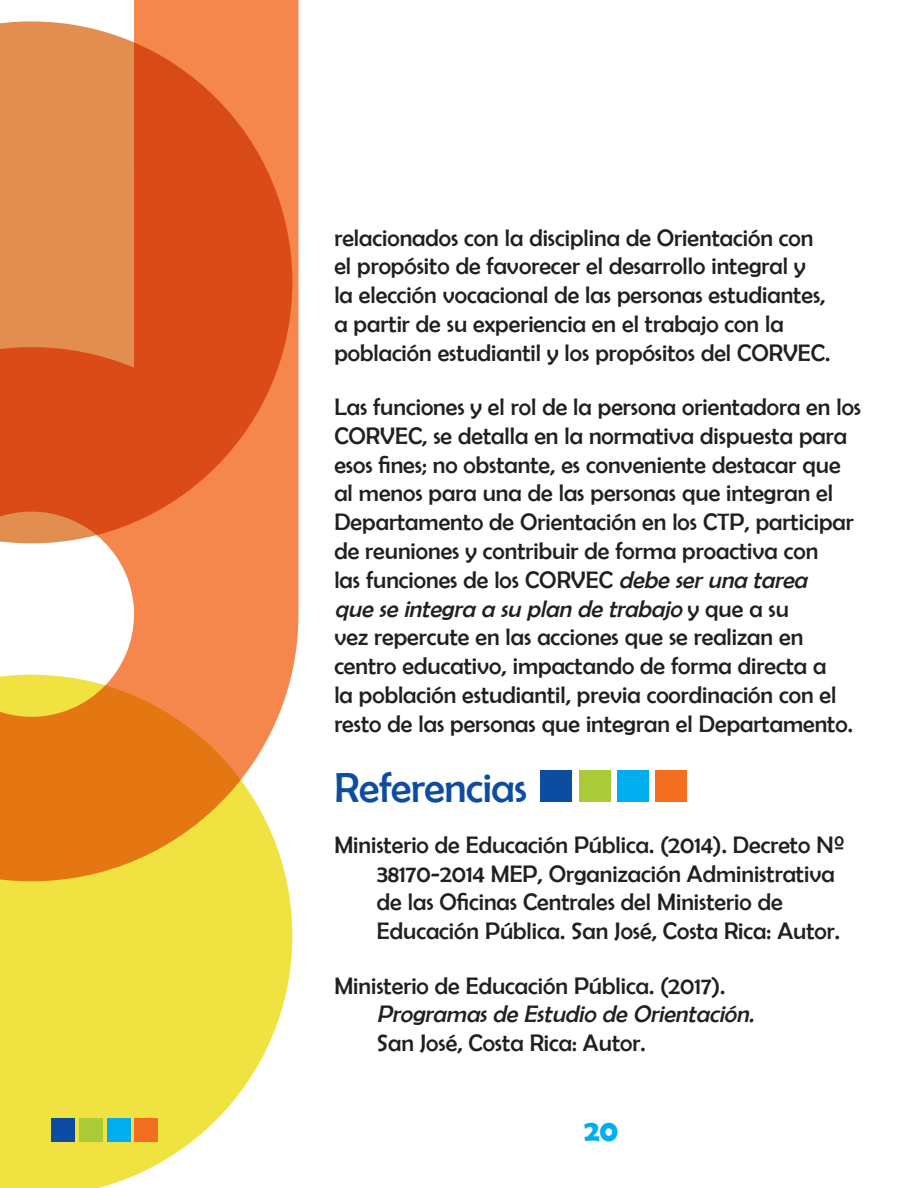
<style>
.page{position:relative;width:918px;height:1188px;background:#fff}
.page>*{position:absolute;margin:0;border:0;box-sizing:border-box;transform-origin:0 0}
.t1{font:42px "Berlin Sans FB";letter-spacing:-.005em;color:#0d4da1}
.t2{font:700 30px "Berlin Sans FB Demi";color:#00aeef}
.t3{font:24px/28.8px "Berlin Sans FB";color:#231f20}
.t4{font:italic 24px "Berlin Sans FB";color:#231f20}
.s1{font-style:italic}
</style>
<div class="page">
<svg style="left:0;top:0;width:298px;height:947px;background:#e77f4d"></svg>
<svg style="left:0;top:675px;width:292px;height:513px;background:#eec74d"></svg>
<div style="left:135px;top:1118px;width:23px;height:24px;background:#f36e21"></div>
<div style="left:107px;top:1118px;width:23px;height:24px;background:#00aeef"></div>
<div style="left:79px;top:1118px;width:23px;height:24px;background:#aaca38"></div>
<div style="left:51px;top:1118px;width:23px;height:24px;background:#0d4da1"></div>
<div style="left:655px;top:770px;width:32px;height:32px;background:#f36e21"></div>
<div style="left:617px;top:770px;width:32px;height:32px;background:#00aeef"></div>
<div style="left:579px;top:770px;width:32px;height:32px;background:#aaca38"></div>
<div style="left:540px;top:770px;width:32px;height:32px;background:#0d4da1"></div>
<p class="t3" style="left:334px;top:223px;width:497px">relacionados con la disciplina de Orientación con el propósito de favorecer el desarrollo integral y<br>la elección vocacional de las personas estudiantes, a partir de su experiencia en el trabajo con la población estudiantil y los propósitos del CORVEC.</p>
<p class="t3" style="left:334px;top:392px;width:528px">Las funciones y el rol de la persona orientadora en los CORVEC, se detalla en la normativa dispuesta para esos fines; no obstante, es conveniente destacar que al menos para una de las personas que integran el Departamento de Orientación en los CTP, participar de reuniones y contribuir de forma proactiva con<br>las funciones de los CORVEC <span class="s1">debe seruna tarea que se integra a su plan de trabajo</span> y q u e a s u<br>vez repercute en las acciones que se realizan en centro educativo, impactando de forma directa a<br>la población estudiantil, previa coordinación con el resto de las personas que integran el Departamento.</p>
<h1 class="t1" style="left:334px;top:765px;width:194px">Referencias</h1>
<p class="t3" style="left:377px;top:830px;width:469px;text-indent:-43px">Ministerio de Educación Pública. (2014). Decreto Nº 38170-2014 MEP, Organización Administrativa de las Oficinas Centrales del Ministerio de Educación Pública. San José, Costa Rica: Autor.</p>
<p class="t3" style="left:334px;top:971px;width:393px">Ministerio de Educación Pública. (2017).</p>
<p class="t4" style="left:377px;top:1001px;width:384px">Programasde Estudio de Orientación.</p>
<p class="t3" style="left:377px;top:1028px;width:270px">San José, Costa Rica: Autor.</p>
<p class="t2" style="left:584px;top:1114px;width:36px">20</p>
</div>
